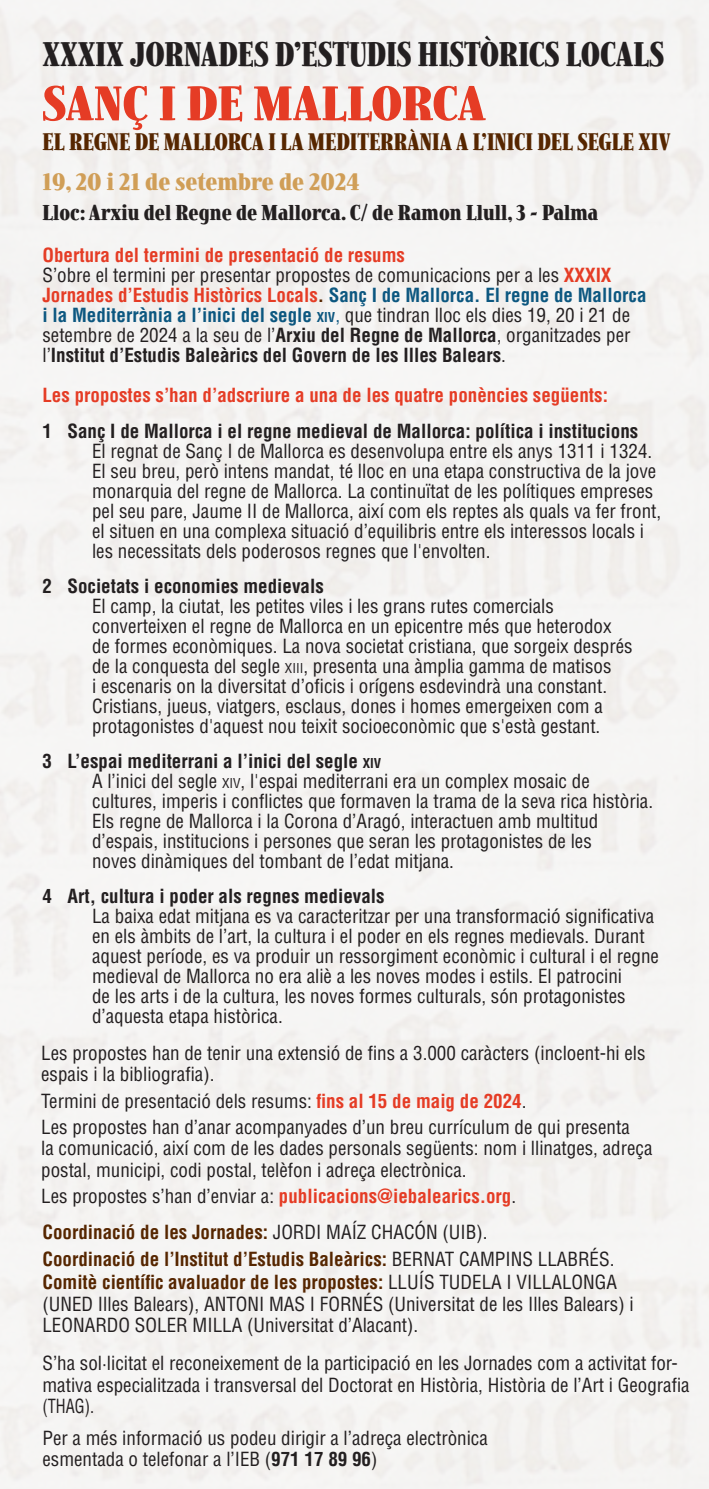
<style>
.page{position:relative;width:709px;height:1489px;background:#fff}
.page>*{position:absolute;margin:0;border:0;box-sizing:border-box;transform-origin:0 0}
.t1{font:700 condensed 50.25px "Jimbo Std";letter-spacing:-.015em;color:#e53c25}
.t2{font:700 condensed 35.75px "Jimbo Std";color:#231f20;scale:.87 1}
.t3{font:700 condensed 25px "Jimbo Std";color:#562600;scale:.87 1}
.t4{font:700 condensed 25px "Jimbo Std";color:#d09e57}
.t5{font:700 condensed 22.5px "Jimbo Std";color:#231f20;scale:.94 1}
.t6{font:condensed 19px/20px "Helvetica LT Std";color:#231f20}
.t7{font:700 condensed 19px "Helvetica LT Std";color:#231f20}
.t8{font:700 condensed 19px "Helvetica LT Std";color:#562600}
.t9{font:700 condensed 19px "Helvetica LT Std";color:#e53c25}
.s1{font-weight:700;color:#e53c25}
.s2{font-weight:700;color:#562600}
.s3{font-weight:700;color:#0c5780}
.s4{font-weight:700;font-size:13.25px;color:#0c5780}
.s5{color:#0c5780}
.s6{font-weight:700}
.s7{font-size:13.25px}
.s8{font-weight:400;color:#231f20}
</style>
<div class="page">
<p class="t2" style="left:42px;top:35px;width:716px">XXXIX JORNADES D’ESTUDIS HISTÒRICS LOCALS</p>
<p class="t1" style="left:42px;top:76px;width:445px">SANÇ I DE MALLORCA</p>
<p class="t3" style="left:42px;top:128px;width:723px">EL REGNE DE MALLORCA I LA MEDITERRÀNIA A L’INICI DEL SEGLE XIV</p>
<p class="t4" style="left:42px;top:167px;width:319px">19, 20 i 21 de setembre de 2024</p>
<p class="t5" style="left:42px;top:201px;width:593px">Lloc: Arxiu del Regne de Mallorca. C/ de Ramon Llull, 3 - Palma</p>
<p class="t9" style="left:42px;top:243px;width:364px">Obertura del termini de presentació de resums</p>
<p class="t6" style="left:42px;top:265px;width:605px">S’obre el termini per presentar propostes de comunicacions per a les <span class="s1">XXXIX Jornades d’Estudis Històrics Locals</span><span class="s2">.</span> <span class="s3">Sanç I de Mallorca. El regne de Mallorca i la Mediterrània a l’inici del segle</span> <span class="s4">XIV</span><span class="s5">,</span> que tindran lloc els dies 19, 20 i 21 de setembre de 2024 a la seu de l’<span class="s6">Arxiu del Regne de Mallorca</span>, organitzades per l’<span class="s6">Institut d’Estudis Baleàrics del Govern de les Illes Balears</span>.</p>
<p class="t9" style="left:42px;top:383px;width:567px">Les propostes s’han d’adscriure a una de les quatre ponències següents:</p>
<p class="t7" style="left:42px;top:418px;width:597px">1 Sanç I de Mallorca i el regne medieval de Mallorca: política i institucions</p>
<p class="t6" style="left:92px;top:440px;width:570px">El regnat de Sanç I de Mallorca es desenvolupa entre els anys 1311 i 1324.<br>El seu breu, però intens mandat, té lloc en una etapa constructiva de la jove monarquia del regne de Mallorca. La continuïtat de les polítiques empreses pel seu pare, Jaume II de Mallorca, així com els reptes als quals va fer front, el situen en una complexa situació d’equilibris entre els interessos locals i les necessitats dels poderosos regnes que l'envolten.</p>
<p class="t7" style="left:42px;top:573px;width:283px">2 Societats i economies medievals</p>
<p class="t6" style="left:92px;top:595px;width:463px">El camp, la ciutat, les petites viles i les grans rutes comercials</p>
<p class="t6" style="left:92px;top:615px;width:521px">converteixen el regne de Mallorca en un epicentre més que heterodox</p>
<p class="t6" style="left:92px;top:635px;width:542px">de formes econòmiques. La nova societat cristiana, que sorgeix després</p>
<p class="t6" style="left:92px;top:655px;width:521px">de la conquesta del segle <span class="s7">XIII</span>, presenta una àmplia gamma de matisos</p>
<p class="t6" style="left:92px;top:675px;width:516px">i escenaris on la diversitat d’oficis i orígens esdevindrà una constant.</p>
<p class="t6" style="left:92px;top:695px;width:512px">Cristians, jueus, viatgers, esclaus, dones i homes emergeixen com a</p>
<p class="t6" style="left:92px;top:715px;width:510px">protagonistes d'aquest nou teixit socioeconòmic que s'està gestant.</p>
<p class="t7" style="left:42px;top:748px;width:340px">3 L’espai mediterrani a l’inici del segle <span class="s7">XIV</span></p>
<p class="t6" style="left:92px;top:770px;width:499px">A l’inici del segle <span class="s7">XIV</span>, l'espai mediterrani era un complex mosaic de</p>
<p class="t6" style="left:92px;top:790px;width:562px">cultures, imperis i conflictes que formaven la trama de la seva rica història.<br>Els regne de Mallorca i la Corona d’Aragó, interactuen amb multitud</p>
<p class="t6" style="left:92px;top:830px;width:501px">d’espais, institucions i persones que seran les protagonistes de les</p>
<p class="t6" style="left:92px;top:850px;width:363px">noves dinàmiques del tombant de l’edat mitjana.</p>
<p class="t7" style="left:42px;top:883px;width:343px">4 Art, cultura i poder als regnes medievals</p>
<p class="t6" style="left:92px;top:905px;width:568px">La baixa edat mitjana es va caracteritzar per una transformació significativa en els àmbits de l’art, la cultura i el poder en els regnes medievals. Durant aquest període, es va produir un ressorgiment econòmic i cultural i el regne medieval de Mallorca no era aliè a les noves modes i estils. El patrocini<br>de les arts i de la cultura, les noves formes culturals, són protagonistes d’aquesta etapa històrica.</p>
<p class="t6" style="left:41px;top:1042px;width:606px;line-height:21.5px">Les propostes han de tenir una extensió de fins a 3.000 caràcters (incloent-hi els espais i la bibliografia).</p>
<p class="t6" style="left:41px;top:1090px;width:487px">Termini de presentació dels resums: <span class="s1">fins al 15 de maig de 2024</span>.</p>
<p class="t6" style="left:41px;top:1116px;width:590px">Les propostes han d’anar acompanyades d’un breu currículum de qui presenta</p>
<p class="t6" style="left:41px;top:1137px;width:612px;line-height:21.5px">la comunicació, així com de les dades personals següents: nom i llinatges, adreça postal, municipi, codi postal, telèfon i adreça electrònica.</p>
<p class="t6" style="left:41px;top:1185px;width:476px">Les propostes s’han d’enviar a: <span class="s1">publicacions@iebalearics.org</span>.</p>
<p class="t8" style="left:42px;top:1220px;width:446px">Coordinació de les Jornades: <span class="s8">JORDI MAÍZ CHACÓN (UIB).</span></p>
<p class="t8" style="left:42px;top:1246px;width:573px">Coordinació de l’Institut d’Estudis Baleàrics: <span class="s8">BERNAT CAMPINS LLABRÉS.</span></p>
<p class="t6" style="left:42px;top:1271px;width:592px;line-height:21.5px"><span class="s2">Comitè científic avaluador de les propostes:</span> LLUÍS TUDELA I VILLALONGA (UNED Illes Balears), ANTONI MAS I FORNÉS (Universitat de les Illes Balears) i<br>LEONARDO SOLER MILLA (Universitat d’Alacant).</p>
<p class="t6" style="left:42px;top:1352px;width:648px;line-height:21.5px">S’ha sol·licitat el reconeixement de la participació en les Jornades com a activitat for&shy;mativa especialitzada i transversal del Doctorat en Història, Història de l’Art i Geografia (THAG).</p>
<p class="t6" style="left:42px;top:1427px;width:447px">Per a més informació us podeu dirigir a l’adreça electrònica</p>
<p class="t6" style="left:42px;top:1448px;width:336px">esmentada o telefonar a l’IEB (<span class="s6">971 17 89 96</span>)</p>
</div>
